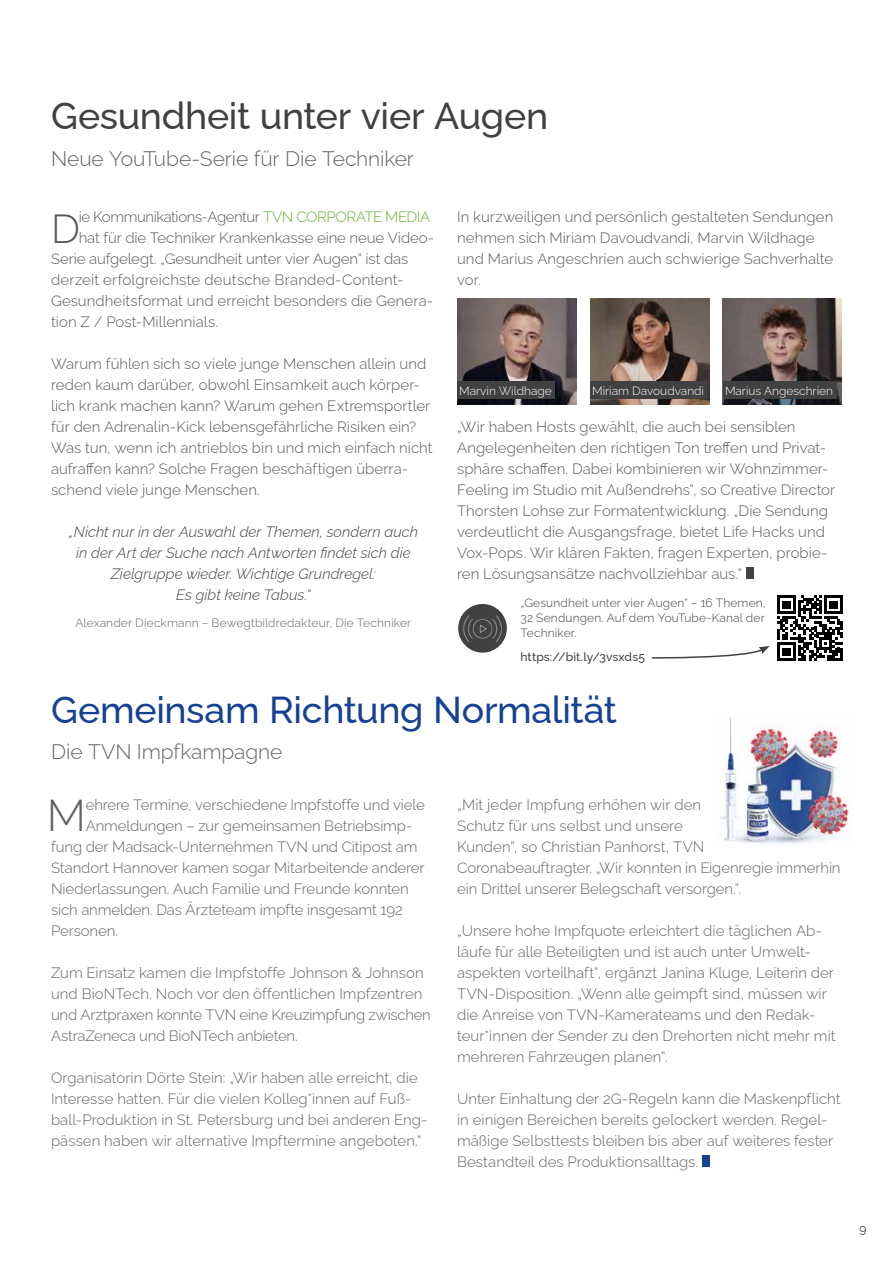
<style>
.page{position:relative;width:893px;height:1263px;background:#fff}
.page>*{position:absolute;margin:0;border:0;box-sizing:border-box;transform-origin:0 0}
.t1{font:300 44.55px "Raleway";color:#646363}
.t2{font:300 40.5px "Raleway";color:#58585b}
.t3{font:500 37.5px "Raleway";letter-spacing:-.01em;color:#164194}
.t4{font:500 37.5px "Raleway";letter-spacing:-.01em;color:#414141}
.t5{font:300 21px "Raleway";letter-spacing:-.005em;color:#646363}
.t6{font:300 15px/21px "Raleway";color:#646363}
.t7{font:300 15px/21px "Raleway";letter-spacing:.005em;color:#58585b}
.t8{font:italic 300 15px/21px "Raleway";color:#414141;text-align:center}
.t9{font:300 15px "Raleway";letter-spacing:-.025em;color:#58585b}
.t10{font:300 12px/15px "Raleway";letter-spacing:.015em;color:#414141;text-align:justify}
.t11{font:300 12px "Raleway";letter-spacing:.01em;color:#646363}
.t12{font:300 12px "Raleway";color:#fff}
.t13{font:500 12px "Raleway";letter-spacing:.01em;color:#414141}
.t14{font:300 12px "Raleway";color:#000}
.s1{color:#65b32e}
</style>
<div class="page">
<div style="left:746px;top:567px;width:8px;height:12px;background:#414141"></div>
<img style="left:457px;top:299px;width:119px;height:106px">
<div style="left:457px;top:381px;width:98px;height:18px;background:#414141"></div>
<svg style="left:777px;top:595px;width:66px;height:66px"></svg>
<img style="left:458px;top:604px;width:49px;height:49px">
<img style="left:723px;top:299px;width:119px;height:106px">
<img style="left:590px;top:299px;width:119px;height:106px">
<div style="left:590px;top:381px;width:117px;height:18px;background:#414141"></div>
<div style="left:723px;top:381px;width:113px;height:18px;background:#414141"></div>
<img style="left:720px;top:717px;width:132px;height:127px">
<div style="left:702px;top:1155px;width:8px;height:12px;background:#164194"></div>
<svg style="left:651px;top:646px;width:119px;height:13px"></svg>
<h3 class="t4" style="left:51px;top:86px;width:499px">Gesundheit unter vier Augen</h3>
<h3 class="t5" style="left:51px;top:141px;width:365px">Neue YouTube-Serie für Die Techniker</h3>
<h2 class="t2" style="left:51px;top:196px;width:30px">D</h2>
<p class="t9" style="left:79px;top:205px;width:353px">ie Kommunikations-Agentur <span class="s1">TVN CORPORATE MEDIA</span></p>
<p class="t7" style="left:79px;top:226px;width:357px">hat für die Techniker Krankenkasse eine neue Video-</p>
<p class="t7" style="left:51px;top:247px;width:359px">Serie aufgelegt. „Gesundheit unter vier Augen“ ist das</p>
<p class="t7" style="left:51px;top:268px;width:354px">derzeit erfolgreichste deutsche Branded-Content-</p>
<p class="t7" style="left:51px;top:289px;width:384px">Gesundheitsformat und erreicht besonders die Genera-</p>
<p class="t7" style="left:51px;top:310px;width:169px">tion Z / Post-Millennials.</p>
<p class="t7" style="left:51px;top:352px;width:383px">Warum fühlen sich so viele junge Menschen allein und reden kaum darüber, obwohl Einsamkeit auch körper&shy;lich krank machen kann? Warum gehen Extremsportler für den Adrenalin-Kick lebensgefährliche Risiken ein?<br>Was tun, wenn ich antrieblos bin und mich einfach nicht aufraffen kann? Solche Fragen beschäftigen überra&shy;schend viele junge Menschen.</p>
<p class="t8" style="left:69px;top:520px;width:351px">„Nicht nur in der Auswahl der Themen, sondern auch in der Art der Suche nach Antworten findet sich die Zielgruppe wieder. Wichtige Grundregel:<br>Es gibt keine Tabus.“</p>
<p class="t11" style="left:75px;top:613px;width:337px">Alexander Dieckmann – Bewegtbildredakteur, Die Techniker</p>
<p class="t7" style="left:457px;top:205px;width:378px">In kurzweiligen und persönlich gestalteten Sendungen nehmen sich Miriam Davoudvandi, Marvin Wildhage und Marius Angeschrien auch schwierige Sachverhalte vor.</p>
<p class="t12" style="left:459px;top:381px;width:94px">Marvin Wildhage</p>
<p class="t12" style="left:592px;top:381px;width:113px">Miriam Davoudvandi</p>
<p class="t12" style="left:725px;top:381px;width:110px">Marius Angeschrien</p>
<p class="t7" style="left:457px;top:415px;width:380px">„Wir haben Hosts gewählt, die auch bei sensiblen Angelegenheiten den richtigen Ton treffen und Privat&shy;sphäre schaffen. Dabei kombinieren wir Wohnzimmer-Feeling im Studio mit Außendrehs“, so Creative Director Thorsten Lohse zur Formatentwicklung. „Die Sendung verdeutlicht die Ausgangsfrage, bietet Life Hacks und Vox-Pops. Wir klären Fakten, fragen Experten, probie&shy;ren Lösungsansätze nachvollziehbar aus.“</p>
<p class="t10" style="left:520px;top:594px;width:247px">„Gesundheit unter vier Augen“ – 16 Themen, 32 Sendungen. Auf dem YouTube-Kanal der Techniker.</p>
<p class="t13" style="left:520px;top:647px;width:126px">https://bit.ly/3vsxds5</p>
<h3 class="t3" style="left:51px;top:679px;width:567px">Gemeinsam Richtung Normalität</h3>
<h3 class="t5" style="left:51px;top:735px;width:233px">Die TVN Impfkampagne</h3>
<h1 class="t1" style="left:47px;top:780px;width:41px">M</h1>
<p class="t6" style="left:86px;top:793px;width:341px">ehrere Termine, verschiedene Impfstoffe und viele</p>
<p class="t6" style="left:86px;top:814px;width:328px">Anmeldungen – zur gemeinsamen Betriebsimp-</p>
<p class="t6" style="left:51px;top:835px;width:368px">fung der Madsack-Unternehmen TVN und Citipost am</p>
<p class="t6" style="left:51px;top:856px;width:375px">Standort Hannover kamen sogar Mitarbeitende anderer</p>
<p class="t6" style="left:51px;top:877px;width:359px">Niederlassungen. Auch Familie und Freunde konnten</p>
<p class="t6" style="left:51px;top:898px;width:353px">sich anmelden. Das Ärzteteam impfte insgesamt 192</p>
<p class="t6" style="left:51px;top:919px;width:69px">Personen.</p>
<p class="t6" style="left:51px;top:961px;width:381px">Zum Einsatz kamen die Impfstoffe Johnson &amp; Johnson und BioNTech. Noch vor den öffentlichen Impfzentren und Arztpraxen konnte TVN eine Kreuzimpfung zwischen AstraZeneca und BioNTech anbieten.</p>
<p class="t6" style="left:51px;top:1066px;width:378px">Organisatorin Dörte Stein: „Wir haben alle erreicht, die Interesse hatten. Für die vielen Kolleg*innen auf Fuß&shy;ball-Produktion in St. Petersburg und bei anderen Eng&shy;pässen haben wir alternative Impftermine angeboten.“</p>
<p class="t6" style="left:457px;top:793px;width:385px">„Mit jeder Impfung erhöhen wir den<br>Schutz für uns selbst und unsere<br>Kunden“, so Christian Panhorst, TVN Coronabeauftragter. „Wir konnten in Eigenregie immerhin ein Drittel unserer Belegschaft versorgen.“.</p>
<p class="t6" style="left:457px;top:919px;width:380px">„Unsere hohe Impfquote erleichtert die täglichen Ab&shy;läufe für alle Beteiligten und ist auch unter Umwelt&shy;aspekten vorteilhaft“, ergänzt Janina Kluge, Leiterin der TVN-Disposition. „Wenn alle geimpft sind, müssen wir die Anreise von TVN-Kamerateams und den Redak&shy;teur*innen der Sender zu den Drehorten nicht mehr mit mehreren Fahrzeugen planen“.</p>
<p class="t6" style="left:457px;top:1087px;width:385px">Unter Einhaltung der 2G-Regeln kann die Maskenpflicht in einigen Bereichen bereits gelockert werden. Regel&shy;mäßige Selbsttests bleiben bis aber auf weiteres fester Bestandteil des Produktionsalltags.</p>
<p class="t14" style="left:859px;top:1219px;width:8px">9</p>
</div>
